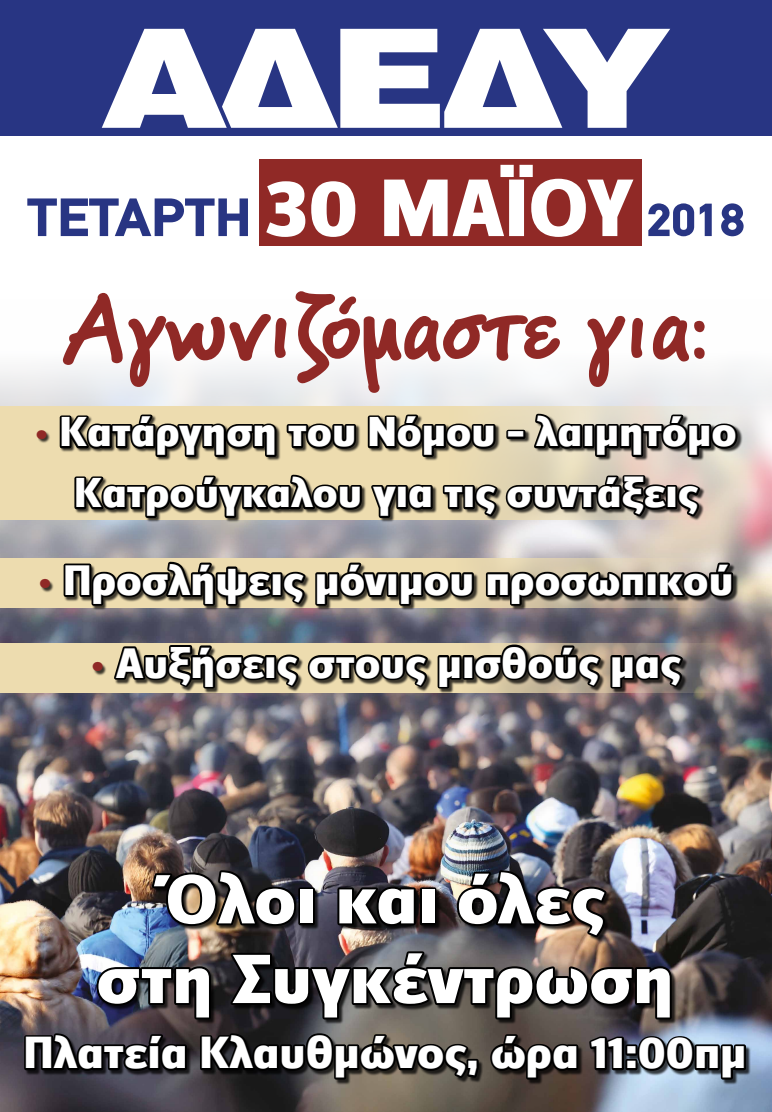
<style>
.page{position:relative;width:772px;height:1112px;background:#fff}
.page>*{position:absolute;margin:0;border:0;box-sizing:border-box;transform-origin:0 0}
.t1{font:700 95.2px "PF Reminder Pro";letter-spacing:-.02em;color:#902926;scale:1.07 1}
.t2{font:800 72.2px/79.6px "Zine Sans Dis Greek";color:#fff;text-align:center;scale:1.07 1}
.t3{font:900 54px "PF Din Text";color:#283583;scale:1.08 1}
.t4{font:800 46.6px "Zine Sans Dis Greek";color:#fff;scale:1.07 1}
.t5{font:800 44.04px "Zine Sans Dis Greek";color:#fff;scale:1.07 1}
.t6{font:800 43.24px/61px "Zine Sans Dis Greek";color:#fff;text-align:center;scale:1.07 1}
.s1{font-family:"Zine Sans Dis Greek";font-weight:800;font-size:84.64px;color:#fff}
.s2{font-size:46.56px}
.s3{font-family:"Myriad Pro";font-weight:400;color:#902926}
</style>
<div class="page">
<img style="left:0;top:365px;width:771px;height:746px">
<svg style="left:0;top:406px;width:771px;height:113px;background:#ecd9bd"></svg>
<svg style="left:0;top:558px;width:771px;height:50px;background:#e3d5b4"></svg>
<svg style="left:0;top:642px;width:771px;height:50px;background:#b9a792"></svg>
<div style="left:0;top:0;width:771px;height:135px;background:#283583"></div>
<svg style="left:102px;top:29px;width:567px;height:99px;fill:#fff"></svg>
<div style="left:25px;top:870px;width:725px;height:214px;background:#000;opacity:.75"></div>
<img style="left:149px;top:867px;width:150px;height:61px">
<div style="left:298px;top:887px;width:17px;height:38px;border:4px solid #000"></div>
<svg style="left:335px;top:883px;width:82px;height:45px;background:#121012"></svg>
<div style="left:419px;top:887px;width:17px;height:38px;border:4px solid #000"></div>
<img style="left:454px;top:867px;width:155px;height:72px">
<img style="left:94px;top:963px;width:119px;height:58px">
<svg style="left:225px;top:947px;width:448px;height:74px;background:#332f2f"></svg>
<svg style="left:22px;top:1030px;width:167px;height:43px;background:#1c191d"></svg>
<svg style="left:198px;top:1030px;width:283px;height:51px;background:#2b2825"></svg>
<svg style="left:487px;top:1030px;width:93px;height:51px;background:#2b2521"></svg>
<svg style="left:586px;top:1033px;width:161px;height:48px;background:#414851"></svg>
<div style="left:259px;top:159px;width:382px;height:87px;background:#902926"></div>
<div style="left:38px;top:414px;width:704px;height:279px;background:#000;opacity:.75"></div>
<svg style="left:58px;top:411px;width:220px;height:48px;background:#6d6550"></svg>
<svg style="left:284px;top:420px;width:75px;height:31px;background:#514b3c"></svg>
<svg style="left:365px;top:411px;width:133px;height:48px;background:#6e6652"></svg>
<div style="left:506px;top:429px;width:19px;height:10px;border:4px solid #000"></div>
<svg style="left:530px;top:411px;width:53px;height:40px;background:#666155"></svg>
<div style="left:582px;top:424px;width:12px;height:24px;border:4px solid #000"></div>
<svg style="left:592px;top:411px;width:148px;height:48px;background:#6a6762"></svg>
<svg style="left:72px;top:472px;width:362px;height:48px;background:#756d56"></svg>
<svg style="left:440px;top:472px;width:262px;height:47px;background:#70695b"></svg>
<svg style="left:62px;top:559px;width:329px;height:48px;background:#6d6550"></svg>
<div style="left:386px;top:572px;width:12px;height:25px;border:4px solid #000"></div>
<svg style="left:397px;top:569px;width:79px;height:38px;background:#524c3d"></svg>
<svg style="left:483px;top:569px;width:163px;height:38px;background:#4e483e"></svg>
<div style="left:645px;top:572px;width:12px;height:25px;border:4px solid #000"></div>
<svg style="left:656px;top:559px;width:79px;height:41px;background:#4f4a45"></svg>
<svg style="left:111px;top:639px;width:352px;height:51px;background:#706956"></svg>
<div style="left:462px;top:655px;width:12px;height:24px;border:4px solid #000"></div>
<svg style="left:470px;top:641px;width:215px;height:49px;background:#5b5349"></svg>
<p class="t3" style="left:27px;top:185px;width:665px">ΤΕΤΑΡΤΗ <span class="s1">30 ΜΑΪΟΥ</span> <span class="s2">2018</span></p>
<h1 class="t1" style="left:64px;top:269px;width:603px">Αγωνιζόμαστε για:</h1>
<p class="t6" style="left:35px;top:402px;width:656px"><span class="s3">•</span> Κατάργηση του Νόμου – λαιμητόμο<br>Κατρούγκαλου για τις συντάξεις</p>
<p class="t5" style="left:38px;top:557px;width:650px"><span class="s3">•</span> Προσλήψεις μόνιμου προσωπικού</p>
<p class="t5" style="left:91px;top:640px;width:552px"><span class="s3">•</span> Αυξήσεις στους μισθούς μας</p>
<h2 class="t2" style="left:96px;top:861px;width:540px">Όλοι και όλες<br>στη Συγκέντρωση</h2>
<p class="t4" style="left:24px;top:1028px;width:676px">Πλατεία Κλαυθμώνος, ώρα 11:00πμ</p>
</div>
